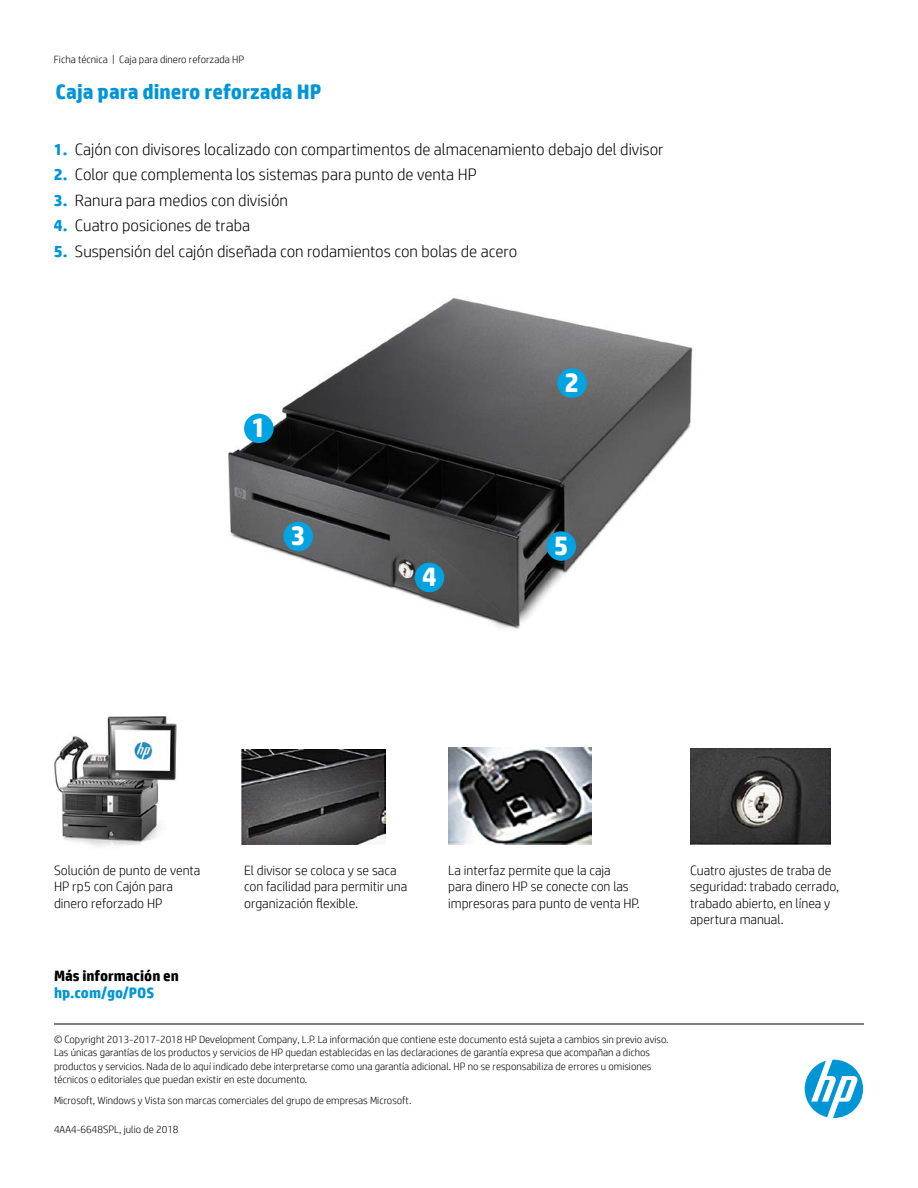
<style>
.page{position:relative;width:918px;height:1188px;background:#fff}
.page>*{position:absolute;margin:0;border:0;box-sizing:border-box;transform-origin:0 0}
.t1{font:700 27px "HP Simplified";color:#fff}
.Subhead{font:700 21px "HP Simplified";color:#0096d6}
.Body_Header_9_11{font:300 16.5px "HP Simplified";color:#000}
.Call_to_action_10_11{font:700 15px/16.5px "HP Simplified";color:#000}
.Body_Header_9_11-2{font:300 13.5px/16.5px "HP Simplified";color:#000}
.Legal_Copy_7_9{font:300 10.5px/13.5px "HP Simplified";color:#000}
.Title_descriptor_7_9{font:300 10.5px "HP Simplified";color:#000}
.s1{font-weight:700;color:#0096d6}
.s2{color:#0096d6}
</style>
<div class="page">
<img style="left:448px;top:747px;width:144px;height:98px">
<img style="left:228px;top:298px;width:465px;height:331px">
<div style="left:415px;top:563px;width:29px;height:29px;background:#00a4e3;border-radius:50%"></div>
<div style="left:283px;top:522px;width:30px;height:29px;background:#00a4e3;border-radius:50%"></div>
<div style="left:557px;top:368px;width:30px;height:30px;background:#00a4e3;border-radius:50%"></div>
<div style="left:244px;top:414px;width:30px;height:29px;background:#00a4e3;border-radius:50%"></div>
<div style="left:546px;top:531px;width:30px;height:30px;background:#00a4e3;border-radius:50%"></div>
<hr style="left:54px;top:1024px;width:810px;height:1px;background:#000">
<svg style="left:805px;top:1060px;width:58px;height:58px"></svg>
<img style="left:54px;top:716px;width:123px;height:131px">
<img style="left:242px;top:750px;width:143px;height:95px">
<img style="left:690px;top:748px;width:141px;height:96px">
<p class="Title_descriptor_7_9" style="left:54px;top:54px;width:192px">Ficha técnica | Caja para dinero reforzada HP</p>
<p class="Subhead" style="left:56px;top:79px;width:267px">Caja para dinero reforzada HP</p>
<p class="Body_Header_9_11" style="left:54px;top:140px;width:611px"><span class="s1">1.</span> Cajón con divisores localizado con compartimentos de almacenamiento debajo del divisor</p>
<p class="Body_Header_9_11" style="left:54px;top:165px;width:424px"><span class="s1">2.</span> Color que complementa los sistemas para punto de venta HP</p>
<p class="Body_Header_9_11" style="left:54px;top:191px;width:236px"><span class="s1">3.</span> Ranura para medios con división</p>
<p class="Body_Header_9_11" style="left:54px;top:216px;width:198px"><span class="s1">4.</span> Cuatro posiciones de traba</p>
<p class="Body_Header_9_11" style="left:54px;top:242px;width:465px"><span class="s1">5.</span> Suspensión del cajón diseñada con rodamientos con bolas de acero</p>
<p class="t1" style="left:251px;top:412px;width:16px">1</p>
<p class="t1" style="left:291px;top:520px;width:16px">3</p>
<p class="t1" style="left:422px;top:561px;width:16px">4</p>
<p class="t1" style="left:565px;top:366px;width:16px">2</p>
<p class="t1" style="left:554px;top:529px;width:16px">5</p>
<p class="Body_Header_9_11-2" style="left:54px;top:862px;width:148px">Solución de punto de venta<br>HP rp5 con Cajón para dinero reforzado HP</p>
<p class="Body_Header_9_11-2" style="left:244px;top:862px;width:165px">El divisor se coloca y se saca con facilidad para permitir una organización flexible.</p>
<p class="Body_Header_9_11-2" style="left:448px;top:862px;width:193px">La interfaz permite que la caja<br>para dinero HP se conecte con las impresoras para punto de venta HP.</p>
<p class="Body_Header_9_11-2" style="left:690px;top:862px;width:150px">Cuatro ajustes de traba de seguridad: trabado cerrado, trabado abierto, en línea y apertura manual.</p>
<p class="Call_to_action_10_11" style="left:54px;top:968px;width:126px">Más información en <span class="s2">hp.com/go/POS</span></p>
<p class="Legal_Copy_7_9" style="left:54px;top:1032px;width:616px">© Copyright 2013-2017-2018 HP Development Company, L.P. La información que contiene este documento está sujeta a cambios sin previo aviso.<br>Las únicas garantías de los productos y servicios de HP quedan establecidas en las declaraciones de garantía expresa que acompañan a dichos productos y servicios. Nada de lo aquí indicado debe interpretarse como una garantía adicional. HP no se responsabiliza de errores u omisiones técnicos o editoriales que puedan existir en este documento.</p>
<p class="Legal_Copy_7_9" style="left:54px;top:1093px;width:359px">Microsoft, Windows y Vista son marcas comerciales del grupo de empresas Microsoft.</p>
<p class="Legal_Copy_7_9" style="left:54px;top:1123px;width:126px">4AA4-6648SPL, julio de 2018</p>
</div>
